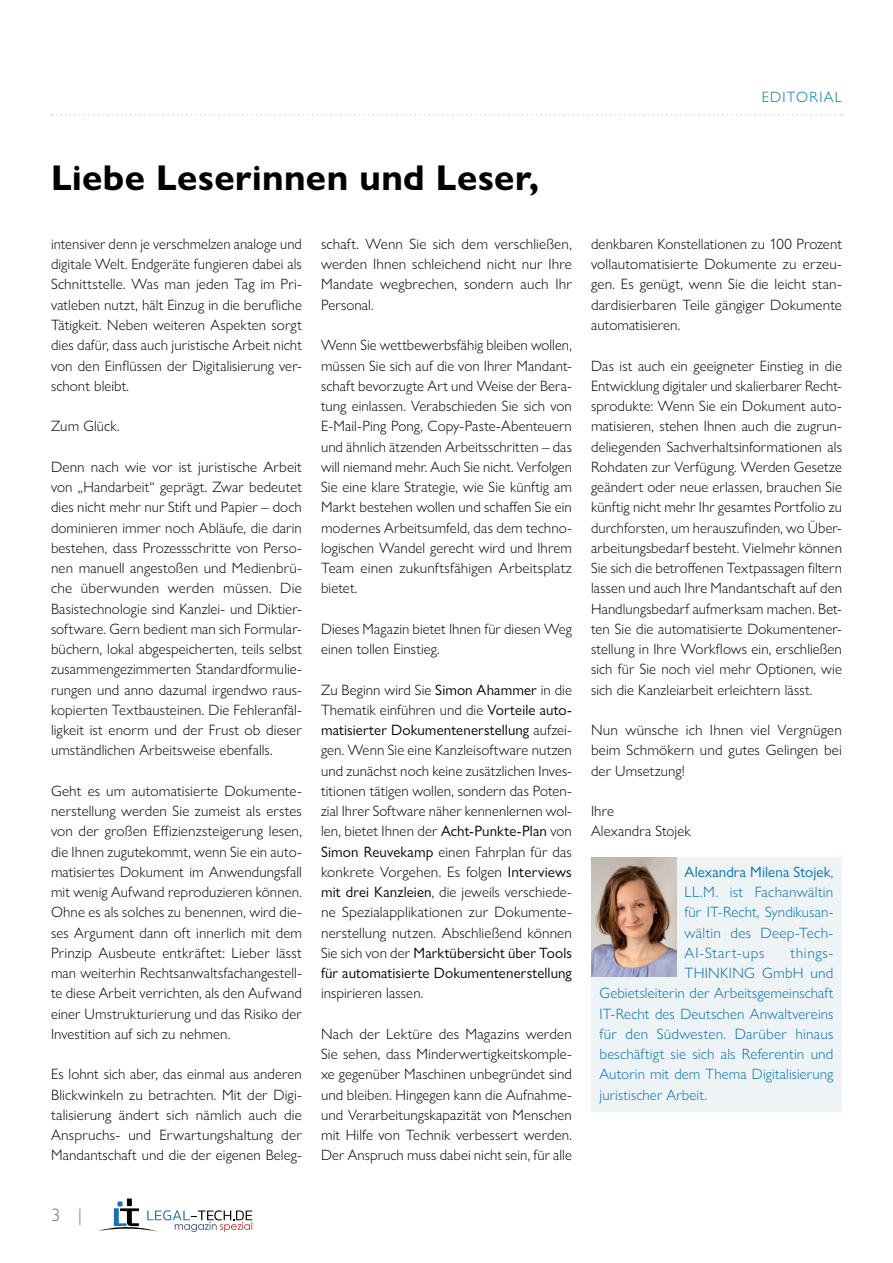
<style>
.page{position:relative;width:893px;height:1263px;background:#fff}
.page>*{position:absolute;margin:0;border:0;box-sizing:border-box;transform-origin:0 0}
.t1{font:700 36px "Gill Sans Nova";letter-spacing:.01em;color:#000}
.t2{font:300 18px "Gill Sans Nova";color:#6f6f6e}
.t3{font:300 15px/20.2px "Gill Sans Nova";letter-spacing:.005em;color:#000;text-align:justify}
.t4{font:300 15px/20.2px "Gill Sans Nova";letter-spacing:.01em;color:#006fb5;text-align:justify}
.t5{font:300 15px "Gill Sans Nova";letter-spacing:.09em;color:#006fb5}
.s1{font-weight:400}
</style>
<div class="page">
<svg style="left:52px;top:114px;width:790px;height:2px"></svg>
<svg style="left:99px;top:1198px;width:153px;height:34px"></svg>
<div style="left:591px;top:857px;width:251px;height:255px;background:#eef3f6"></div>
<img style="left:591px;top:857px;width:85px;height:119px">
<p class="t5" style="left:762px;top:88px;width:82px">EDITORIAL</p>
<h1 class="t1" style="left:51px;top:155px;width:489px">Liebe Leserinnen und Leser,</h1>
<p class="t3" style="left:51px;top:234px;width:252px">intensiver denn je verschmelzen analoge und digitale Welt. Endgeräte fungieren dabei als Schnittstelle. Was man jeden Tag im Pri&shy;vatleben nutzt, hält Einzug in die berufliche Tätigkeit. Neben weiteren Aspekten sorgt dies dafür, dass auch juristische Arbeit nicht von den Einflüssen der Digitalisierung ver&shy;schont bleibt.</p>
<p class="t3" style="left:51px;top:416px;width:70px">Zum Glück.</p>
<p class="t3" style="left:51px;top:456px;width:252px">Denn nach wie vor ist juristische Arbeit von „Handarbeit“ geprägt. Zwar bedeutet dies nicht mehr nur Stift und Papier – doch dominieren immer noch Abläufe, die darin bestehen, dass Prozessschritte von Perso&shy;nen manuell angestoßen und Medienbrü&shy;che überwunden werden müssen. Die Basistechnologie sind Kanzlei- und Diktier&shy;software. Gern bedient man sich Formular&shy;büchern, lokal abgespeicherten, teils selbst zusammengezimmerten Standardformulie&shy;rungen und anno dazumal irgendwo raus&shy;kopierten Textbausteinen. Die Fehleranfäl&shy;ligkeit ist enorm und der Frust ob dieser umständlichen Arbeitsweise ebenfalls.</p>
<p class="t3" style="left:51px;top:780px;width:252px">Geht es um automatisierte Dokumente&shy;nerstellung werden Sie zumeist als erstes von der großen Effizienzsteigerung lesen, die Ihnen zugutekommt, wenn Sie ein auto&shy;matisiertes Dokument im Anwendungsfall mit wenig Aufwand reproduzieren können.<br>Ohne es als solches zu benennen, wird die&shy;ses Argument dann oft innerlich mit dem Prinzip Ausbeute entkräftet: Lieber lässt man weiterhin Rechtsanwaltsfachangestell&shy;te diese Arbeit verrichten, als den Aufwand einer Umstrukturierung und das Risiko der Investition auf sich zu nehmen.</p>
<p class="t3" style="left:51px;top:1064px;width:252px">Es lohnt sich aber, das einmal aus anderen Blickwinkeln zu betrachten. Mit der Digi&shy;talisierung ändert sich nämlich auch die Anspruchs- und Erwartungshaltung der Mandantschaft und die der eigenen Beleg-</p>
<p class="t2" style="left:51px;top:1204px;width:32px">3 |</p>
<p class="t3" style="left:321px;top:234px;width:252px">schaft. Wenn Sie sich dem verschließen, werden Ihnen schleichend nicht nur Ihre Mandate wegbrechen, sondern auch Ihr Personal.</p>
<p class="t3" style="left:321px;top:335px;width:252px">Wenn Sie wettbewerbsfähig bleiben wollen, müssen Sie sich auf die von Ihrer Mandant&shy;schaft bevorzugte Art und Weise der Bera&shy;tung einlassen. Verabschieden Sie sich von E-Mail-Ping Pong, Copy-Paste-Abenteuern und ähnlich ätzenden Arbeitsschritten – das will niemand mehr. Auch Sie nicht. Verfolgen Sie eine klare Strategie, wie Sie künftig am Markt bestehen wollen und schaffen Sie ein modernes Arbeitsumfeld, das dem techno&shy;logischen Wandel gerecht wird und Ihrem Team einen zukunftsfähigen Arbeitsplatz bietet.</p>
<p class="t3" style="left:321px;top:618px;width:252px">Dieses Magazin bietet Ihnen für diesen Weg einen tollen Einstieg.</p>
<p class="t3" style="left:321px;top:679px;width:252px">Zu Beginn wird Sie <span class="s1">Simon Ahammer</span> in die Thematik einführen und die <span class="s1">Vorteile auto&shy;matisierter Dokumentenerstellung</span> aufzei&shy;gen. Wenn Sie eine Kanzleisoftware nutzen und zunächst noch keine zusätzlichen Inves&shy;titionen tätigen wollen, sondern das Poten&shy;zial Ihrer Software näher kennenlernen wol&shy;len, bietet Ihnen der <span class="s1">Acht-Punkte-Plan</span> von <span class="s1">Simon Reuvekamp</span> einen Fahrplan für das konkrete Vorgehen. Es folgen <span class="s1">Interviews mit drei Kanzleien</span>, die jeweils verschiede&shy;ne Spezialapplikationen zur Dokumente&shy;nerstellung nutzen. Abschließend können Sie sich von der <span class="s1">Marktübersicht über Tools für automatisierte Dokumentenerstellung</span></p>
<p class="t3" style="left:321px;top:983px;width:104px">inspirieren lassen.</p>
<p class="t3" style="left:321px;top:1023px;width:252px">Nach der Lektüre des Magazins werden Sie sehen, dass Minderwertigkeitskomple&shy;xe gegenüber Maschinen unbegründet sind und bleiben. Hingegen kann die Aufnahme&shy;und Verarbeitungskapazität von Menschen mit Hilfe von Technik verbessert werden.<br>Der Anspruch muss dabei nicht sein, für alle</p>
<p class="t3" style="left:591px;top:234px;width:252px">denkbaren Konstellationen zu 100 Prozent vollautomatisierte Dokumente zu erzeu&shy;gen. Es genügt, wenn Sie die leicht stan&shy;dardisierbaren Teile gängiger Dokumente automatisieren.</p>
<p class="t3" style="left:591px;top:355px;width:252px">Das ist auch ein geeigneter Einstieg in die Entwicklung digitaler und skalierbarer Recht&shy;sprodukte: Wenn Sie ein Dokument auto&shy;matisieren, stehen Ihnen auch die zugrun&shy;deliegenden Sachverhaltsinformationen als Rohdaten zur Verfügung. Werden Gesetze geändert oder neue erlassen, brauchen Sie künftig nicht mehr Ihr gesamtes Portfolio zu durchforsten, um herauszufinden, wo Über&shy;arbeitungsbedarf besteht. Vielmehr können Sie sich die betroffenen Textpassagen filtern lassen und auch Ihre Mandantschaft auf den Handlungsbedarf aufmerksam machen. Bet&shy;ten Sie die automatisierte Dokumentener&shy;stellung in Ihre Workflows ein, erschließen sich für Sie noch viel mehr Optionen, wie sich die Kanzleiarbeit erleichtern lässt.</p>
<p class="t3" style="left:591px;top:720px;width:252px">Nun wünsche ich Ihnen viel Vergnügen beim Schmökern und gutes Gelingen bei der Umsetzung!</p>
<p class="t3" style="left:591px;top:801px;width:101px">Ihre<br>Alexandra Stojek</p>
<p class="t4" style="left:685px;top:861px;width:150px"><span class="s1">Alexandra Milena Stojek</span>, LL.M. ist Fachanwältin für IT-Recht, Syndikusan&shy;wältin des Deep-Tech-AI-Start-ups</p>
<p class="t4" style="left:790px;top:942px;width:45px">things-</p>
<p class="t4" style="left:685px;top:963px;width:150px">THINKING GmbH und</p>
<p class="t4" style="left:600px;top:983px;width:235px">Gebietsleiterin der Arbeitsgemeinschaft</p>
<p class="t4" style="left:600px;top:1003px;width:235px">IT-Recht des Deutschen Anwaltvereins</p>
<p class="t4" style="left:600px;top:1023px;width:235px">für den Südwesten. Darüber hinaus</p>
<p class="t4" style="left:600px;top:1044px;width:235px">beschäftigt sie sich als Referentin und</p>
<p class="t4" style="left:600px;top:1064px;width:235px">Autorin mit dem Thema Digitalisierung</p>
<p class="t4" style="left:600px;top:1084px;width:109px">juristischer Arbeit.</p>
</div>
